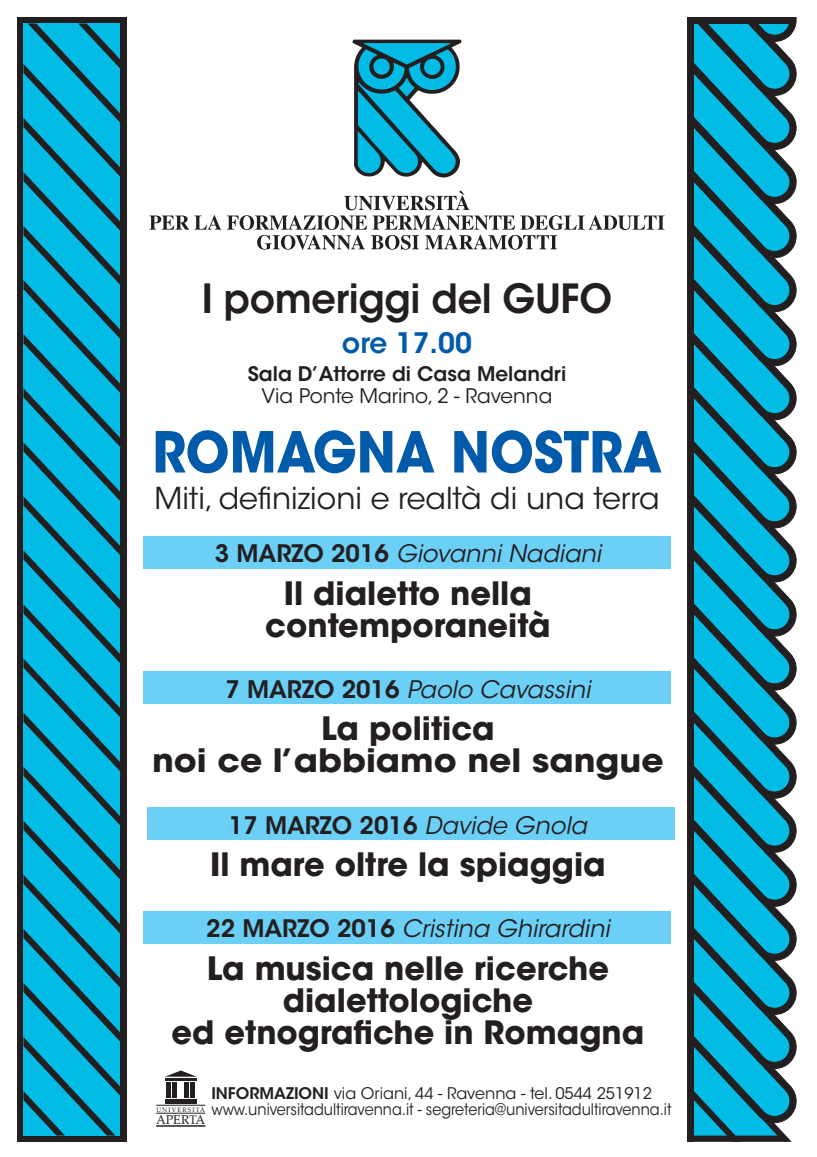
<style>
.page{position:relative;width:817px;height:1157px;background:#fff}
.page>*{position:absolute;margin:0;border:0;box-sizing:border-box;transform-origin:0 0}
.t1{font:700 56px "ITC Avant Garde Std";color:#015aaa;scale:.92 1}
.t2{font:600 40px "ITC Avant Garde Std";letter-spacing:-.01em;color:#231f20;scale:.96 1}
.t3{font:700 32px/32px "ITC Avant Garde Std";color:#231f20;text-align:center}
.t4{font:30px "ITC Avant Garde Std";color:#231f20}
.t5{font:600 28px "ITC Avant Garde Std";color:#015aaa}
.t6{font:italic 24px "ITC Avant Garde Std";color:#231f20}
.t7{font:600 24px "ITC Avant Garde Std";color:#231f20}
.t8{font:600 20px "ITC Avant Garde Std";color:#231f20}
.t9{font:20px "ITC Avant Garde Std";color:#231f20}
.t10{font:15.96px/16px "ITC Avant Garde Std";color:#231f20}
.t11{font:12.52px "Palatino";letter-spacing:-.015em;color:#231f20}
.t12{font:6.24px "Palatino";letter-spacing:.19em;color:#231f20}
.s1{font-weight:600;font-style:normal}
.s2{font-weight:600}
</style>
<div class="page">
<div style="left:17px;top:17px;width:109px;height:1124px;background:#231f20"></div>
<svg style="left:23px;top:23px;width:97px;height:1112px;background:#07a1c3"></svg>
<svg style="left:149px;top:215px;width:72px;height:15px"></svg>
<svg style="left:227px;top:191px;width:437px;height:59px"></svg>
<img style="left:352px;top:39px;width:110px;height:139px">
<svg style="left:687px;top:17px;width:109px;height:1124px;background:#1a8faa"></svg>
<div style="left:143px;top:536px;width:528px;height:33px;background:#6bcff6"></div>
<div style="left:143px;top:671px;width:528px;height:33px;background:#6bcff6"></div>
<div style="left:147px;top:806px;width:528px;height:33px;background:#6bcff6"></div>
<div style="left:143px;top:910px;width:527px;height:33px;background:#6bcff6"></div>
<hr style="left:156px;top:1105px;width:49px;height:1px;background:#231f20">
<hr style="left:156px;top:1113px;width:49px;height:1px;background:#231f20">
<hr style="left:156px;top:1125px;width:49px;height:1px;background:#231f20">
<div style="left:166px;top:1081px;width:5px;height:16px;background:#231f20"></div>
<hr style="left:185px;top:1081px;width:4px;height:16px;background:#231f20">
<hr style="left:191px;top:1081px;width:4px;height:16px;background:#231f20">
<hr style="left:173px;top:1081px;width:4px;height:16px;background:#231f20">
<svg style="left:167px;top:1070px;width:28px;height:6px"></svg>
<hr style="left:165px;top:1077px;width:32px;height:3px;background:#231f20">
<hr style="left:165px;top:1098px;width:32px;height:3px;background:#231f20">
<hr style="left:165px;top:1102px;width:32px;height:1px;background:#231f20">
<p class="t2" style="left:202px;top:273px;width:429px">i pomeriggi del gufo</p>
<p class="t5" style="left:342px;top:325px;width:131px">ore 17.00</p>
<p class="t8" style="left:247px;top:361px;width:320px">Sala D’Attorre di Casa Melandri</p>
<p class="t9" style="left:261px;top:383px;width:292px">Via Ponte Marino, 2 - Ravenna</p>
<h1 class="t1" style="left:152px;top:415px;width:555px">ROMAGNA NOSTRA</h1>
<p class="t4" style="left:154px;top:479px;width:506px">Miti, definizioni e realtà di una terra</p>
<p class="t6" style="left:215px;top:539px;width:387px"><span class="s1">3 MARZO 2016</span> Giovanni Nadiani</p>
<p class="t3" style="left:265px;top:576px;width:287px">Il dialetto nella contemporaneità</p>
<p class="t6" style="left:225px;top:674px;width:366px"><span class="s1">7 MARZO 2016</span> Paolo Cavassini</p>
<p class="t3" style="left:152px;top:712px;width:513px">La politica<br>noi ce l’abbiamo nel sangue</p>
<p class="t7" style="left:229px;top:809px;width:54px">17 marz</p>
<p class="t6" style="left:332px;top:810px;width:256px"><span class="s1">o 2016</span> Davide Gnola</p>
<p class="t3" style="left:210px;top:848px;width:397px">Il mare oltre la spiaggia</p>
<p class="t7" style="left:206px;top:913px;width:54px">22 marz</p>
<p class="t6" style="left:309px;top:914px;width:302px"><span class="s1">o 2016</span> Cristina Ghirardini</p>
<p class="t3" style="left:171px;top:951px;width:474px;line-height:32.4px">La musica nelle ricerche dialettologiche<br>ed etnografiche in Romagna</p>
<p class="t10" style="left:211px;top:1085px;width:461px"><span class="s2">INFORMAZIONI</span> via Oriani, 44 - Ravenna - tel. 0544 251912 www.universitadultiravenna.it - segreteria@universitadultiravenna.it</p>
<p class="t12" style="left:156px;top:1104px;width:50px">UNIVERSITÀ</p>
<p class="t11" style="left:156px;top:1109px;width:51px">APERTA</p>
</div>
